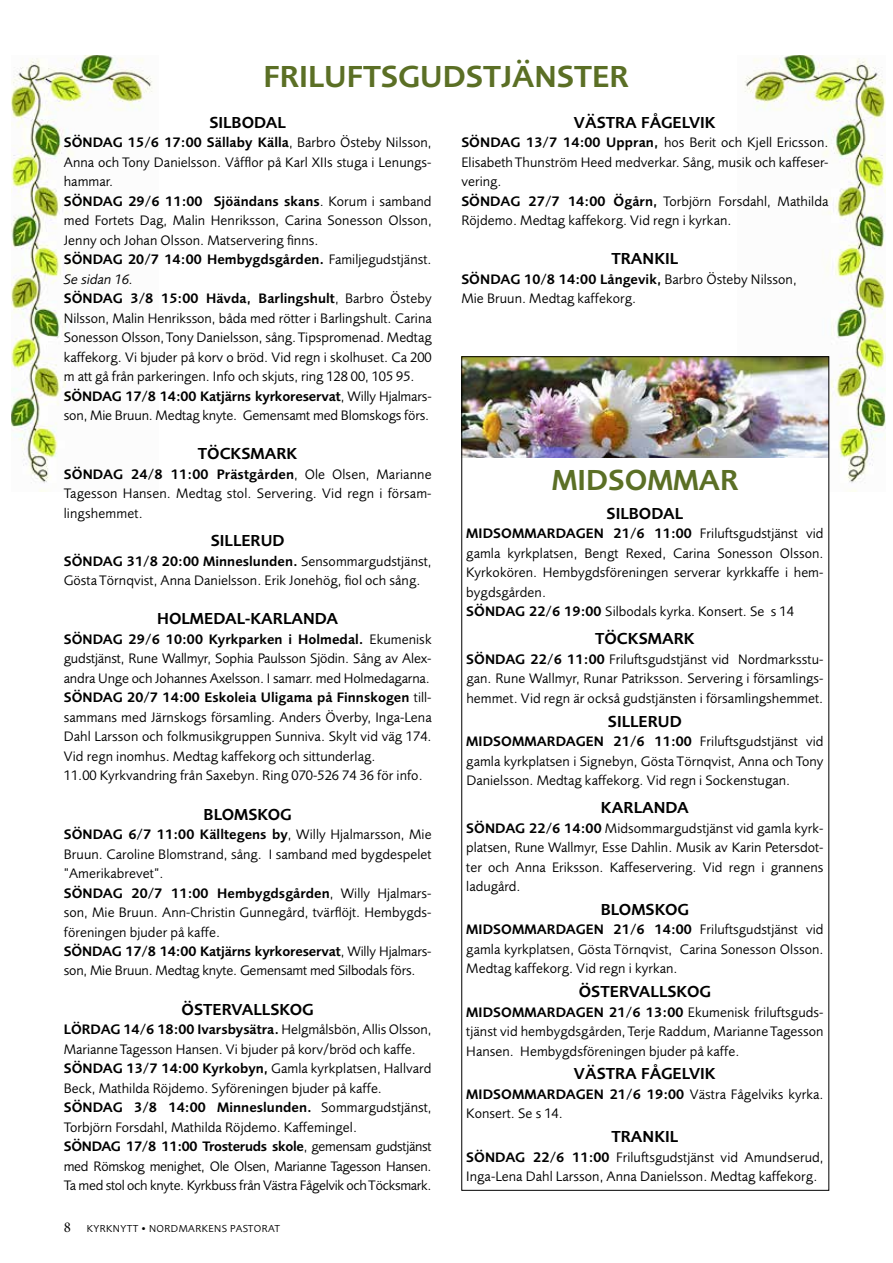
<style>
.page{position:relative;width:893px;height:1263px;background:#fff}
.page>*{position:absolute;margin:0;border:0;box-sizing:border-box;transform-origin:0 0}
.t1{font:31.5px "Foundry Sans Demi";color:#5b6f25}
.t2{font:30px "Foundry Sans Demi";color:#5b6f25}
.t3{font:16.5px "Foundry Sans Demi";color:#000}
.t4{font:14.25px/19.5px "Foundry Sans";letter-spacing:.005em;color:#000}
.t5{font:14.25px "Foundry Sans Demi";letter-spacing:.005em;color:#000}
.t6{font:14.25px/19.5px "Foundry Sans";letter-spacing:-.02em;color:#000}
.t7{font:14.25px "Foundry Sans Demi";letter-spacing:-.02em;color:#000}
.t8{font:italic 14.25px "Foundry Sans";letter-spacing:.005em;color:#000}
.t9{font:10.5px "Foundry Sans";letter-spacing:.04em;color:#000}
.s1{font-family:"Foundry Sans"}
.s2{font-family:"Foundry Sans Demi"}
.s3{font-family:"Minion";font-size:15px}
</style>
<div class="page">
<img style="left:744px;top:55px;width:141px;height:436px">
<div style="left:462px;top:357px;width:367px;height:833px;background:#fff"></div>
<img style="left:463px;top:358px;width:364px;height:99px">
<img style="left:11px;top:55px;width:142px;height:436px">
<h1 class="t1" style="left:263px;top:59px;width:330px">FRILUFTSGUDSTJÄN STER</h1>
<p class="t3" style="left:209px;top:113px;width:77px">SILBODAL</p>
<p class="t5" style="left:64px;top:135px;width:369px">SÖNDAG 15/6 17:00 Sällaby Källa<span class="s1">, Barbro Östeby N ilsson,</span></p>
<p class="t4" style="left:64px;top:153px;width:369px">Anna och Tony Danielsson. Våfflor på Karl XIIs stuga i Lenungs&shy;hammar.</p>
<p class="t5" style="left:64px;top:193px;width:369px">SÖNDAG 29/6 11:00 Sjöändans skans<span class="s1">. Korum i samband</span></p>
<p class="t4" style="left:64px;top:211px;width:369px">med Fortets Dag, Malin Henriksson, Carina Sonesson Olsson,<br>Jenny och Johan Olsson. Matservering finns.</p>
<p class="t5" style="left:64px;top:251px;width:369px">SÖNDAG 20/7 14:00 Hembygdsgården. <span class="s1">Familjegudstjänst.</span></p>
<p class="t8" style="left:64px;top:271px;width:71px">Se sidan 16.</p>
<p class="t5" style="left:64px;top:290px;width:369px">SÖNDAG 3/8 15:00 Hävda, Barlingshult<span class="s1">, Barbro Östeby</span></p>
<p class="t4" style="left:64px;top:309px;width:369px;text-align:justify">N ilsson, Malin Henriksson, båda med rötter i Barlingshult. Carina Sonesson Olsson, Tony Danielsson, sång. Tipspromenad. Medtag kaffekorg. Vi bjuder på korv o bröd. Vid regn i skolhuset. Ca 200 m att gå från parkeringen. Info och skjuts, ring 128 00, 105 95.</p>
<p class="t5" style="left:64px;top:388px;width:369px">SÖNDAG 17/8 14:00 Katjärns kyrkoreservat<span class="s1">, Willy Hjalmars-</span></p>
<p class="t4" style="left:64px;top:406px;width:367px">son, Mie Bruun. Medtag knyte. Gemensamt med Blomskogs förs.</p>
<p class="t3" style="left:198px;top:444px;width:90px">TÖCKSMARK</p>
<p class="t5" style="left:64px;top:466px;width:369px">SÖNDAG 24/8 11:00 Prästgården<span class="s1">, Ole Olsen, Marianne</span></p>
<p class="t4" style="left:64px;top:484px;width:369px">-Tagesson Hansen. Medtag stol. Servering. Vid regn i försam&shy;lingshemmet.</p>
<p class="t3" style="left:211px;top:531px;width:18px">SILLER</p>
<p class="t3" style="left:261px;top:531px;width:23px">UD</p>
<p class="t5" style="left:64px;top:553px;width:369px">SÖNDAG 31/8 20:00 Minneslunden. <span class="s1">Sensommargudstjänst,</span></p>
<p class="t4" style="left:64px;top:571px;width:358px">Gösta Törnqvist, Anna Danielsson. Erik Jonehög, fiol och sång.</p>
<p class="t3" style="left:157px;top:609px;width:13px">HOLMED</p>
<p class="t3" style="left:225px;top:609px;width:115px">AL-KARLANDA</p>
<p class="t5" style="left:64px;top:631px;width:369px">SÖNDAG 29/6 10:00 Kyrkparken i Holmedal. <span class="s1">Ekumenisk</span></p>
<p class="t4" style="left:64px;top:649px;width:369px">gudstjänst, Rune Wallmyr, Sophia Paulsson Sjödin. Sång av Alex&shy;andra Unge och Johannes Axelsson. I samarr. med Holmedagarna.</p>
<p class="t5" style="left:64px;top:689px;width:369px">SÖNDAG 20/7 14:00 Eskoleia Uligama på Finnskogen <span class="s1">till-</span></p>
<p class="t4" style="left:64px;top:708px;width:369px">sammans med Järnskogs församling. Anders Överby, Inga-Lena Dahl Larsson och folkmusikgruppen Sunniva. Skylt vid väg 174.<br>Vid regn inomhus. Medtag kaffekorg och sittunderlag.<br>11.00 Kyrkvandring från Saxebyn. Ring 070-526 74 36 för info.</p>
<p class="t3" style="left:204px;top:804px;width:23px">BLOM</p>
<p class="t3" style="left:248px;top:804px;width:21px">SKOG</p>
<p class="t5" style="left:64px;top:826px;width:369px">SÖNDAG 6/7 11:00 Källtegens by<span class="s1">, Willy Hjalmarsson, Mie</span></p>
<p class="t4" style="left:64px;top:844px;width:369px">Bruun. Caroline Blomstrand, sång. I samband med bygdespelet ”Amerikabrevet”.</p>
<p class="t5" style="left:64px;top:884px;width:369px">SÖNDAG 20/7 11:00 Hembygdsgården<span class="s1">, Willy Hjalmars-</span></p>
<p class="t4" style="left:64px;top:903px;width:368px">son, Mie Bruun. Ann-Christin Gunnegård, tvärflöjt. Hembygds&shy;föreningen bjuder på kaffe.</p>
<p class="t5" style="left:64px;top:943px;width:369px">SÖNDAG 17/8 14:00 Katjärns kyrkoreservat<span class="s1">, Willy Hjalmars-</span></p>
<p class="t4" style="left:64px;top:961px;width:353px">son, Mie Bruun. Medtag knyte. Gemensamt med Silbodals förs.</p>
<p class="t3" style="left:182px;top:999px;width:110px">ÖSTERVALLSKOG</p>
<p class="t5" style="left:64px;top:1021px;width:369px">LÖRDAG 14/6 18:00 Ivarsbysätra. <span class="s1">Helgmålsbön, Allis Olsson,</span></p>
<p class="t4" style="left:64px;top:1039px;width:369px">Marianne Tagesson Hansen. Vi bjuder på korv/bröd och kaffe.<br><span class="s2">SÖNDAG 13/7 14:00 Kyrkobyn,</span> Gamla kyrkplatsen, Hallvard<br>Beck, Mathilda Röjdemo. Syföreningen bjuder på kaffe.</p>
<p class="t5" style="left:64px;top:1099px;width:369px">SÖNDAG 3/8 14:00 Minneslunden. <span class="s1">Sommargudstjänst,</span></p>
<p class="t4" style="left:64px;top:1117px;width:295px">-Torbjörn Forsdahl, Mathilda Röjdemo. Kaffemingel.</p>
<p class="t7" style="left:64px;top:1138px;width:369px">SÖNDAG 17/8 11:00 Trosteruds skole<span class="s1">, gemensam gudstjänst</span></p>
<p class="t6" style="left:64px;top:1156px;width:369px">med Römskog menighet, Ole Olsen, Marianne Tagesson Hansen.<br>Ta med stol och knyte. Kyrkbuss från Västra Fågelvik och Töcksmark.</p>
<p class="t9" style="left:64px;top:1223px;width:218px"><span class="s3">8</span> kyrknytt • N ORDMARKEN S PASTORAT</p>
<p class="t3" style="left:574px;top:113px;width:135px">VÄSTRA FÅGELVIK</p>
<p class="t4" style="left:461px;top:133px;width:369px"><span class="s2">SÖNDAG 13/7 14:00 Uppran,</span> hos Berit och Kjell Ericsson.<br>Elisabeth Thunström Heed medverkar. Sång, musik och kaffeser&shy;vering.<br><span class="s2">SÖNDAG 27/7 14:00 Ögårn,</span> Torbjörn Forsdahl, Mathilda -Röjdemo. Medtag kaffekorg. Vid regn i kyrkan.</p>
<p class="t3" style="left:611px;top:249px;width:41px">TRANKIL</p>
<p class="t5" style="left:461px;top:271px;width:337px">SÖNDAG 10/8 14:00 Långevik, <span class="s1">Barbro Östeby N ilsson,</span></p>
<p class="t4" style="left:461px;top:289px;width:176px">Mie Bruun. Medtag kaffekorg.</p>
<h2 class="t2" style="left:552px;top:462px;width:20px">MID</h2>
<h2 class="t2" style="left:608px;top:462px;width:42px">SOMM</h2>
<h2 class="t2" style="left:699px;top:462px;width:39px">AR</h2>
<p class="t3" style="left:607px;top:504px;width:77px">SILBODAL</p>
<p class="t4" style="left:466px;top:524px;width:359px;text-indent:147px"><span class="s2">21/6 11:00</span> Friluftsgudstjänst vid gamla kyrkplatsen, Bengt Rexed, Carina Sonesson Olsson.<br>Kyrkokören. Hembygdsföreningen serverar kyrkkaffe i hem&shy;bygdsgården.<br><span class="s2">SÖNDAG 22/6 19:00</span> Silbodals kyrka. Konsert. Se s 14</p>
<p class="t3" style="left:595px;top:629px;width:90px">TÖCKSMARK</p>
<p class="t4" style="left:466px;top:649px;width:359px;text-align:justify"><span class="s2">SÖNDAG 22/6 11:00</span> Friluftsgudstjänst vid N ordmarksstu&shy;gan. Rune Wallmyr, Runar Patriksson. Servering i församlings&shy;hemmet. Vid regn är också gudstjänsten i församlingshemmet.</p>
<p class="t3" style="left:608px;top:712px;width:18px">SILLER</p>
<p class="t3" style="left:658px;top:712px;width:23px">UD</p>
<p class="t5" style="left:466px;top:733px;width:10px">MID</p>
<p class="t5" style="left:493px;top:733px;width:21px">SOMM</p>
<p class="t5" style="left:537px;top:733px;width:49px">ARDAGEN</p>
<p class="t5" style="left:466px;top:525px;width:10px">MID</p>
<p class="t5" style="left:493px;top:525px;width:21px">SOMM</p>
<p class="t5" style="left:537px;top:525px;width:49px">ARDAGEN</p>
<p class="t4" style="left:466px;top:732px;width:359px;text-align:justify;text-indent:147px"><span class="s2">21/6 11:00</span> Friluftsgudstjänst vid gamla kyrkplatsen i Signebyn, Gösta Törnqvist, Anna och Tony Danielsson. Medtag kaffekorg. Vid regn i Sockenstugan.</p>
<p class="t3" style="left:601px;top:798px;width:89px">KARLANDA</p>
<p class="t4" style="left:466px;top:818px;width:359px;text-align:justify"><span class="s2">SÖNDAG 22/6 14:00</span> Midsommargudstjänst vid gamla kyrk&shy;platsen, Rune Wallmyr, Esse Dahlin. Musik av Karin Petersdot&shy;ter och Anna Eriksson. Kaffeservering. Vid regn i grannens ladugård.</p>
<p class="t3" style="left:601px;top:900px;width:23px">BLOM</p>
<p class="t3" style="left:646px;top:900px;width:21px">SKOG</p>
<p class="t5" style="left:466px;top:921px;width:10px">MID</p>
<p class="t5" style="left:493px;top:921px;width:21px">SOMM</p>
<p class="t5" style="left:537px;top:921px;width:49px">ARDAGEN</p>
<p class="t4" style="left:466px;top:920px;width:359px;text-align:justify;text-indent:147px"><span class="s2">21/6 14:00</span> Friluftsgudstjänst vid gamla kyrkplatsen, Gösta Törnqvist, Carina Sonesson Olsson.<br>Medtag kaffekorg. Vid regn i kyrkan.</p>
<p class="t3" style="left:579px;top:982px;width:110px">ÖSTERVALLSKOG</p>
<p class="t5" style="left:466px;top:1004px;width:10px">MID</p>
<p class="t5" style="left:493px;top:1004px;width:21px">SOMM</p>
<p class="t5" style="left:537px;top:1004px;width:49px">ARDAGEN</p>
<p class="t4" style="left:466px;top:1002px;width:359px;text-align:justify;text-indent:143px"><span class="s2">21/6 13:00</span> Ekumenisk friluftsguds&shy;tjänst vid hembygdsgården, Terje Raddum, Marianne Tagesson Hansen. Hembygdsföreningen bjuder på kaffe.</p>
<p class="t3" style="left:574px;top:1064px;width:135px">VÄSTRA FÅGELVIK</p>
<p class="t5" style="left:466px;top:1086px;width:10px">MID</p>
<p class="t5" style="left:493px;top:1086px;width:21px">SOMM</p>
<p class="t5" style="left:537px;top:1086px;width:49px">ARDAGEN</p>
<p class="t4" style="left:610px;top:1084px;width:215px"><span class="s2">21/6 19:00</span> Västra Fågelviks kyrka.</p>
<p class="t4" style="left:466px;top:1104px;width:98px">Konsert. Se s 14.</p>
<p class="t3" style="left:611px;top:1127px;width:41px">TRANKIL</p>
<p class="t4" style="left:466px;top:1147px;width:359px"><span class="s2">SÖNDAG 22/6 11:00</span> Friluftsgudstjänst vid Amundserud,<br>Inga-Lena Dahl Larsson, Anna Danielsson. Medtag kaffekorg.</p>
</div>
